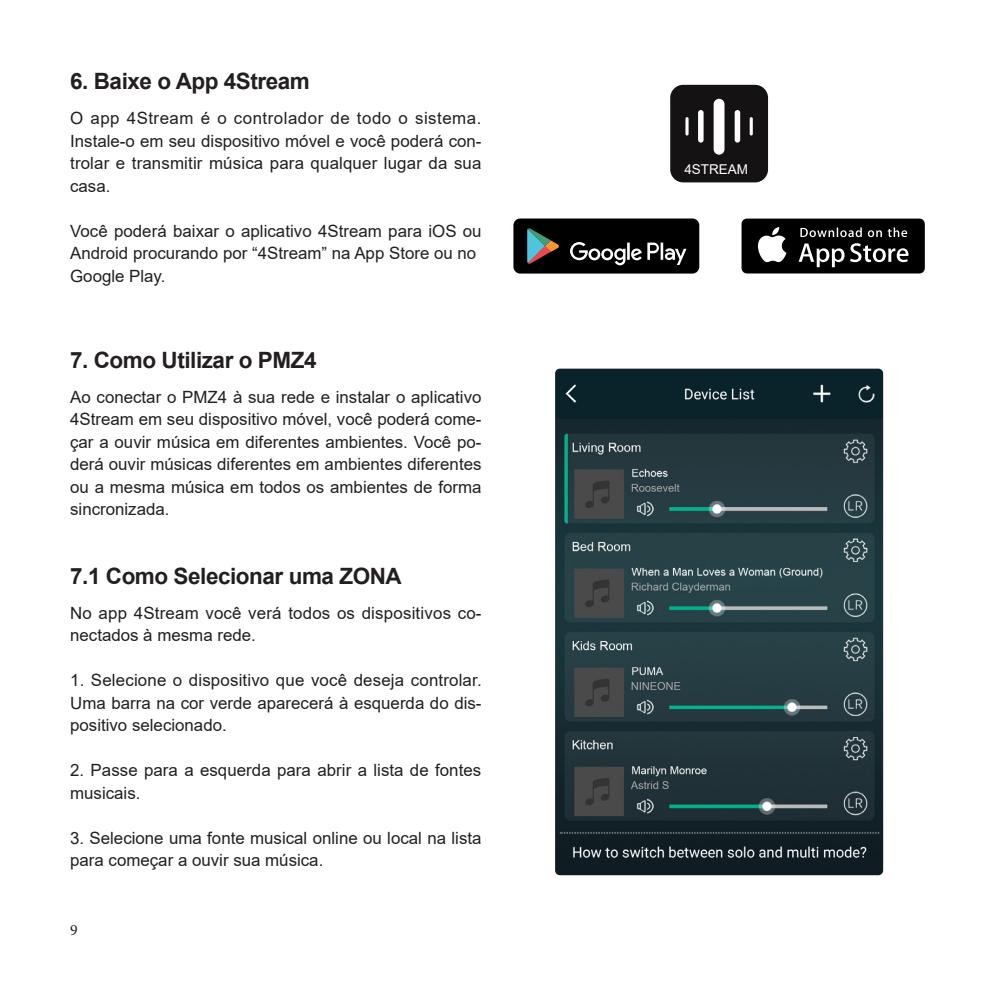
<style>
.page{position:relative;width:995px;height:995px;background:#fff}
.page>*{position:absolute;margin:0;border:0;box-sizing:border-box;transform-origin:0 0}
.主标题{font:700 22.5px "Arial";letter-spacing:-.02em;color:#231f20}
.t1{font:16.88px/22.5px "Arial";color:#231f20}
.t2{font:15.75px "Minion Pro";color:#231f20}
.t3{font:13.5px "Arial";color:#fff}
</style>
<div class="page">
<img style="left:555px;top:369px;width:328px;height:506px">
<div style="left:670px;top:85px;width:98px;height:97px;background:#141212;border-radius:13px"></div>
<div style="left:698px;top:110px;width:6px;height:33px;background:#fff;border-radius:3px"></div>
<svg style="left:685px;top:117px;width:4px;height:19px"></svg>
<div style="left:735px;top:110px;width:5px;height:33px;background:#fff;border-radius:3px"></div>
<hr style="left:750px;top:117px;width:3px;height:19px;background:#fff;border-radius:2px">
<div style="left:714px;top:99px;width:10px;height:56px;background:#fff;border-radius:5px"></div>
<div style="left:741px;top:219px;width:184px;height:54px;background:#000;border-radius:5px"></div>
<svg style="left:757px;top:227px;width:29px;height:35px"></svg>
<svg style="left:799px;top:243px;width:109px;height:24px"></svg>
<svg style="left:800px;top:227px;width:62px;height:10px"></svg>
<svg style="left:868px;top:230px;width:14px;height:7px"></svg>
<svg style="left:888px;top:227px;width:19px;height:10px"></svg>
<svg style="left:513px;top:218px;width:186px;height:56px;background:#212323"></svg>
<p class="主标题" style="left:70px;top:66px;width:241px">6. Baixe o App 4Stream</p>
<p class="t1" style="left:70px;top:107px;width:413px;text-align:justify">O app 4Stream é o controlador de todo o sistema.<br>Instale-o em seu dispositivo móvel e você poderá con&shy;trolar e transmitir música para qualquer lugar da sua casa.</p>
<p class="t1" style="left:70px;top:219px;width:413px">Você poderá baixar o aplicativo 4Stream para iOS ou<br>Android procurando por “4Stream” na App Store ou no</p>
<p class="t1" style="left:70px;top:264px;width:97px">Google Play.</p>
<p class="主标题" style="left:70px;top:344px;width:248px">7. Como Utilizar o PMZ4</p>
<p class="t1" style="left:70px;top:386px;width:413px;text-align:justify">Ao conectar o PMZ4 à sua rede e instalar o aplicativo 4Stream em seu dispositivo móvel, você poderá come&shy;çar a ouvir música em diferentes ambientes. Você po&shy;derá ouvir músicas diferentes em ambientes diferentes ou a mesma música em todos os ambientes de forma sincronizada.</p>
<p class="主标题" style="left:70px;top:560px;width:333px">7.1 Como Selecionar uma ZONA</p>
<p class="t1" style="left:70px;top:601px;width:413px">No app 4Stream você verá todos os dispositivos co&shy;nectados à mesma rede.</p>
<p class="t1" style="left:70px;top:669px;width:413px;text-align:justify">1. Selecione o dispositivo que você deseja controlar.<br>Uma barra na cor verde aparecerá à esquerda do dis&shy;positivo selecionado.</p>
<p class="t1" style="left:70px;top:759px;width:413px">2. Passe para a esquerda para abrir a lista de fontes musicais.</p>
<p class="t1" style="left:70px;top:826px;width:413px">3. Selecione uma fonte musical online ou local na lista para começar a ouvir sua música.</p>
<p class="t2" style="left:70px;top:919px;width:9px">9</p>
<p class="t3" style="left:684px;top:160px;width:65px">4STREAM</p>
</div>
